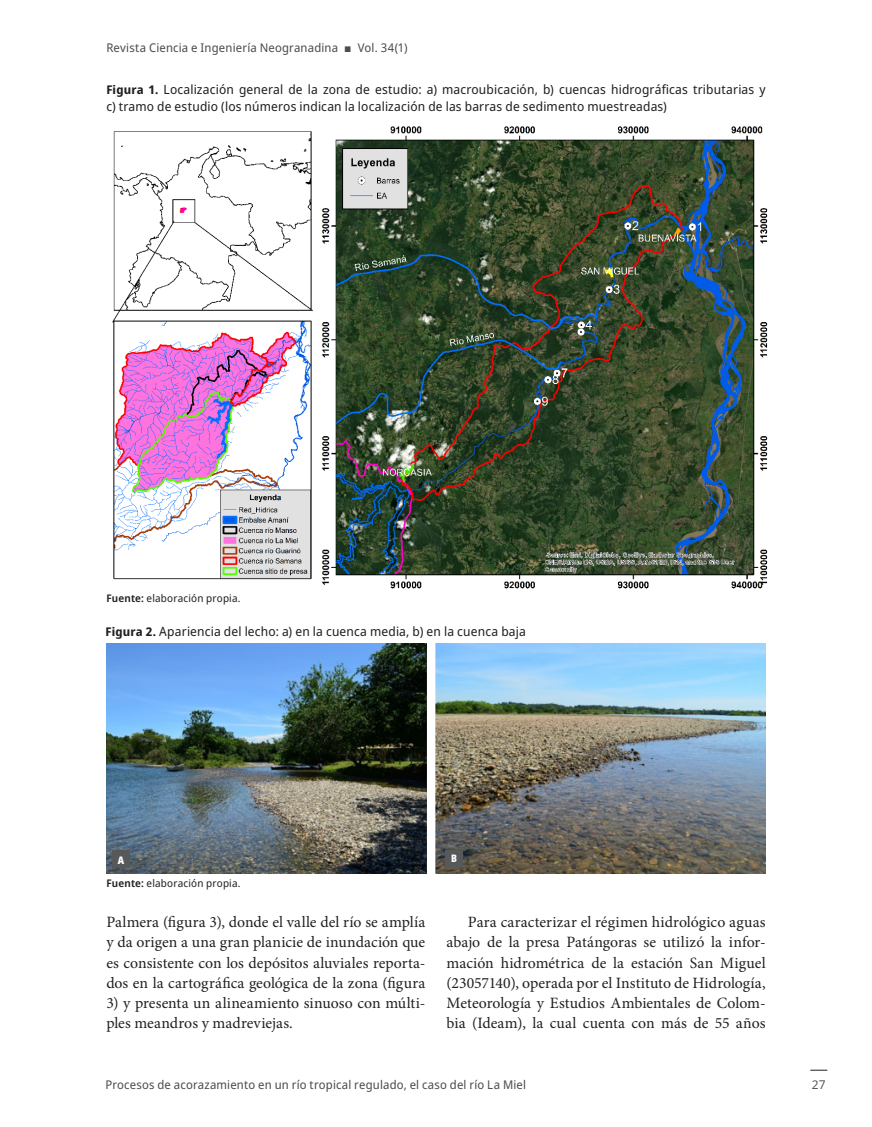
<style>
.page{position:relative;width:872px;height:1127px;background:#fff}
.page>*{position:absolute;margin:0;border:0;box-sizing:border-box;transform-origin:0 0}
._01_TextoCorrido{font:15.75px/20.2px "Minion Pro";color:#231f20;text-align:justify}
._06_TítuloFigura{font:12.75px/16.5px "Noto Sans Display";letter-spacing:.01em;color:#231f20}
._07_EncabezadoTablas{font:700 condensed 12.75px "Noto Sans Display";color:#fff}
.t1{font:12px "Noto Sans Display";letter-spacing:.015em;color:#4b4c4d}
.t2{font:12px "Open Sans";color:#4b4c4d}
._06_FuenteTABLA{font:10.5px "Noto Sans Display";letter-spacing:.02em;color:#231f20}
.s1{font-weight:700;font-size:12px}
.s2{font-weight:600}
</style>
<div class="page">
<svg style="left:810px;top:1070px;width:17px;height:1px"></svg>
<img style="left:112px;top:126px;width:656px;height:463px">
<img style="left:106px;top:643px;width:659px;height:230px">
<div style="left:112px;top:850px;width:18px;height:17px;background:#57585a"></div>
<div style="left:445px;top:850px;width:17px;height:17px;background:#57585a"></div>
<p class="t1" style="left:106px;top:39px;width:302px">Revista Ciencia e Ingeniería Neogranadina ■ Vol. 34(1)</p>
<p class="_06_TítuloFigura" style="left:106px;top:82px;width:661px"><span class="s1">Figura 1.</span> Localización general de la zona de estudio: a) macroubicación, b) cuencas hidrográficas tributarias y c) tramo de estudio (los números indican la localización de las barras de sedimento muestreadas)</p>
<p class="_06_FuenteTABLA" style="left:106px;top:590px;width:136px"><span class="s2">Fuente:</span> elaboración propia.</p>
<p class="_06_TítuloFigura" style="left:105px;top:623px;width:422px"><span class="s1">Figura 2.</span> Apariencia del lecho: a) en la cuenca media, b) en la cuenca baja</p>
<p class="_07_EncabezadoTablas" style="left:118px;top:850px;width:8px">A</p>
<p class="_07_EncabezadoTablas" style="left:451px;top:848px;width:7px">B</p>
<p class="_06_FuenteTABLA" style="left:106px;top:876px;width:136px"><span class="s2">Fuente:</span> elaboración propia.</p>
<p class="_01_TextoCorrido" style="left:106px;top:912px;width:320px">Palmera (figura 3), donde el valle del río se amplía y da origen a una gran planicie de inundación que es consistente con los depósitos aluviales reporta&shy;dos en la cartográfica geológica de la zona (figura</p>
<p class="_01_TextoCorrido" style="left:106px;top:993px;width:320px">3) y presenta un alineamiento sinuoso con múlti&shy;ples meandros y madreviejas.</p>
<p class="_01_TextoCorrido" style="left:446px;top:912px;width:320px;text-indent:21px">Para caracterizar el régimen hidrológico aguas abajo de la presa Patángoras se utilizó la infor&shy;mación hidrométrica de la estación San Miguel (23057140), operada por el Instituto de Hidrología, Meteorología y Estudios Ambientales de Colom&shy;bia (Ideam), la cual cuenta con más de 55 años</p>
<p class="t1" style="left:105px;top:1076px;width:422px">Procesos de acorazamiento en un río tropical regulado, el caso del río La Miel</p>
<p class="t2" style="left:812px;top:1076px;width:15px">27</p>
</div>
